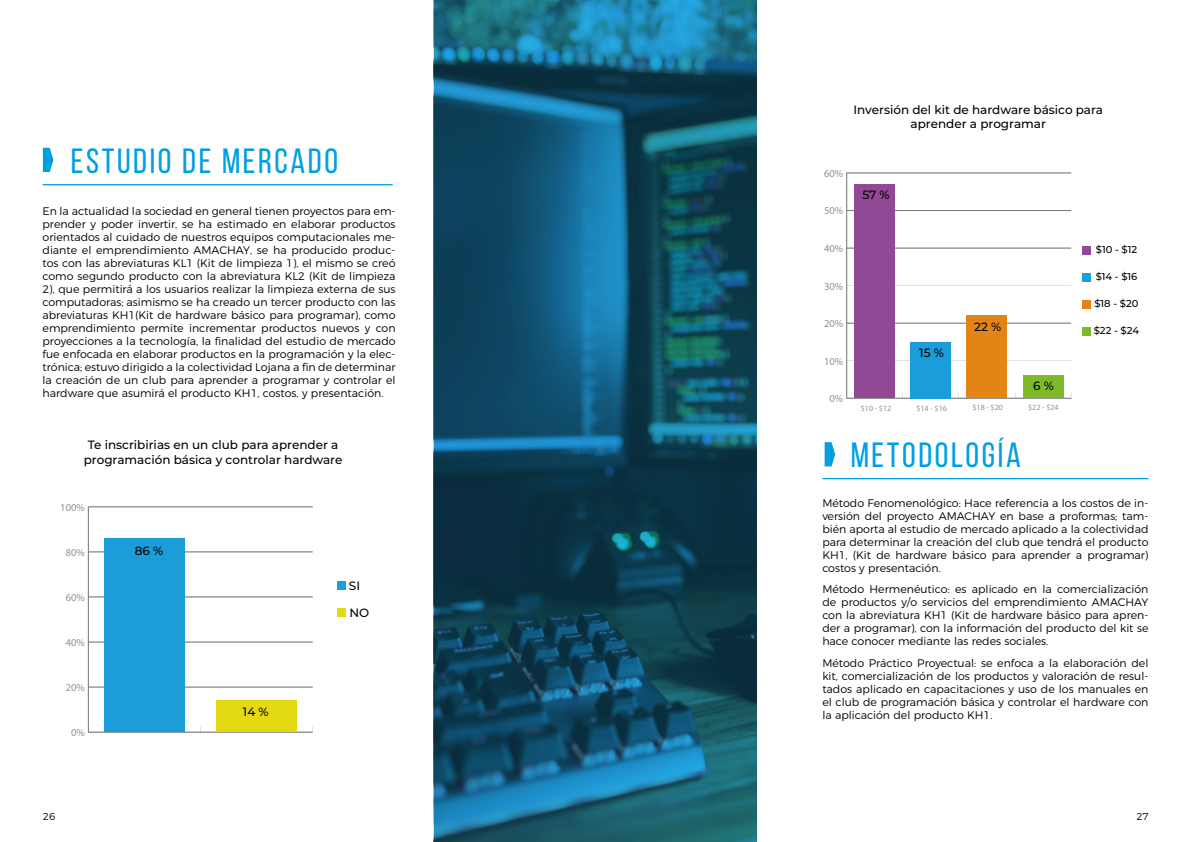
<style>
.page{position:relative;width:1191px;height:842px;background:#fff}
.page>*{position:absolute;margin:0;border:0;box-sizing:border-box;transform-origin:0 0}
.t1{font:35px "Bebas Neue";letter-spacing:.075em;color:#009fe3}
.t2{font:500 12px/14.4px "Montserrat";color:#000;text-align:center}
.t3{font:300 11px/13px "Montserrat";color:#000;text-align:justify}
.t4{font:10.5px "Myriad Pro";color:#919190}
.t5{font:500 10px "Montserrat";color:#000}
.t6{font:300 10px "Montserrat";color:#000}
.t7{font:8px "Myriad Pro";color:#919190}
</style>
<div class="page">
<svg style="left:43px;top:148px;width:10px;height:24px"></svg>
<svg style="left:824px;top:442px;width:11px;height:24px"></svg>
<svg style="left:434px;top:0;width:322px;height:842px"></svg>
<hr style="left:43px;top:184px;width:350px;height:1px;background:#009fe3">
<hr style="left:822px;top:478px;width:326px;height:1px;background:#009fe3">
<hr style="left:88px;top:507px;width:1px;height:225px;background:#787777">
<hr style="left:88px;top:732px;width:225px;height:1px;background:#787777">
<hr style="left:88px;top:687px;width:225px;height:1px;background:#787777">
<hr style="left:88px;top:642px;width:225px;height:1px;background:#787777">
<hr style="left:88px;top:597px;width:225px;height:1px;background:#787777">
<hr style="left:88px;top:552px;width:225px;height:1px;background:#787777">
<hr style="left:88px;top:507px;width:225px;height:1px;background:#787777">
<div style="left:104px;top:538px;width:81px;height:194px;background:#1b9dd9"></div>
<div style="left:216px;top:700px;width:81px;height:32px;background:#e4da14"></div>
<div style="left:337px;top:581px;width:9px;height:9px;background:#1b9dd9"></div>
<div style="left:337px;top:608px;width:9px;height:9px;background:#e4da14"></div>
<hr style="left:846px;top:173px;width:1px;height:225px;background:#787777">
<hr style="left:846px;top:398px;width:225px;height:1px;background:#787777">
<hr style="left:846px;top:323px;width:225px;height:1px;background:#787777">
<hr style="left:846px;top:248px;width:225px;height:1px;background:#787777">
<hr style="left:846px;top:210px;width:225px;height:1px;background:#787777">
<hr style="left:846px;top:173px;width:225px;height:1px;background:#787777">
<div style="left:854px;top:184px;width:41px;height:214px;background:#914895"></div>
<div style="left:910px;top:342px;width:41px;height:56px;background:#1b9dd9"></div>
<div style="left:966px;top:316px;width:41px;height:82px;background:#e38417"></div>
<div style="left:1022px;top:376px;width:41px;height:22px;background:#7eba28"></div>
<div style="left:1082px;top:246px;width:9px;height:9px;background:#914895"></div>
<div style="left:1082px;top:273px;width:9px;height:9px;background:#1b9dd9"></div>
<div style="left:1082px;top:300px;width:9px;height:9px;background:#e38417"></div>
<div style="left:1082px;top:327px;width:9px;height:9px;background:#7eba28"></div>
<h1 class="t1" style="left:71px;top:142px;width:269px">ESTUDIO DE MERCADO</h1>
<p class="t3" style="left:43px;top:203px;width:354px">En la actualidad la sociedad en general tienen proyectos para em&shy;prender y poder invertir, se ha estimado en elaborar productos orientados al cuidado de nuestros equipos computacionales me&shy;diante el emprendimiento AMACHAY, se ha producido produc&shy;tos con las abreviaturas KL1 (Kit de limpieza 1), el mismo se creó como segundo producto con la abreviatura KL2 (Kit de limpieza 2), que permitirá a los usuarios realizar la limpieza externa de sus computadoras; asimismo se ha creado un tercer producto con las abreviaturas KH1(Kit de hardware básico para programar), como emprendimiento permite incrementar productos nuevos y con proyecciones a la tecnología, la finalidad del estudio de mercado fue enfocada en elaborar productos en la programación y la elec&shy;trónica; estuvo dirigido a la colectividad Lojana a fin de determinar la creación de un club para aprender a programar y controlar el hardware que asumirá el producto KH1, costos, y presentación.</p>
<p class="t2" style="left:84px;top:437px;width:260px">Te inscribirias en un club para aprender a programación básica y controlar hardware</p>
<p class="t4" style="left:60px;top:501px;width:26px">100%</p>
<p class="t4" style="left:66px;top:546px;width:21px">80%</p>
<p class="t4" style="left:66px;top:591px;width:21px">60%</p>
<p class="t4" style="left:66px;top:636px;width:21px">40%</p>
<p class="t4" style="left:66px;top:681px;width:21px">20%</p>
<p class="t4" style="left:71px;top:726px;width:15px">0%</p>
<p class="t2" style="left:135px;top:543px;width:30px">86 %</p>
<p class="t2" style="left:243px;top:704px;width:27px">14 %</p>
<p class="t2" style="left:349px;top:578px;width:13px">SI</p>
<p class="t2" style="left:349px;top:605px;width:21px">NO</p>
<p class="t2" style="left:853px;top:102px;width:251px">Inversión del kit de hardware básico para aprender a programar</p>
<p class="t4" style="left:824px;top:167px;width:21px">60%</p>
<p class="t4" style="left:824px;top:204px;width:21px">50%</p>
<p class="t4" style="left:824px;top:242px;width:21px">40%</p>
<p class="t4" style="left:824px;top:279px;width:21px">30%</p>
<p class="t4" style="left:824px;top:317px;width:21px">20%</p>
<p class="t4" style="left:824px;top:355px;width:21px">10%</p>
<p class="t4" style="left:829px;top:392px;width:15px">0%</p>
<p class="t2" style="left:862px;top:187px;width:29px">57 %</p>
<p class="t7" style="left:860px;top:403px;width:32px">$10 - $12</p>
<p class="t2" style="left:919px;top:345px;width:26px">15 %</p>
<p class="t7" style="left:916px;top:403px;width:32px">$14 - $16</p>
<p class="t2" style="left:974px;top:319px;width:29px">22 %</p>
<p class="t7" style="left:972px;top:402px;width:32px">$18 - $20</p>
<p class="t2" style="left:1033px;top:378px;width:22px">6 %</p>
<p class="t7" style="left:1028px;top:402px;width:32px">$22 - $24</p>
<p class="t5" style="left:1096px;top:243px;width:43px">$10 - $12</p>
<p class="t5" style="left:1095px;top:270px;width:43px">$14 - $16</p>
<p class="t5" style="left:1094px;top:297px;width:46px">$18 - $20</p>
<p class="t5" style="left:1093px;top:324px;width:47px">$22 - $24</p>
<h1 class="t1" style="left:850px;top:436px;width:172px">METODOLOGÍA</h1>
<p class="t3" style="left:822px;top:495px;width:328px">Método Fenomenológico: Hace referencia a los costos de in&shy;versión del proyecto AMACHAY en base a proformas; tam&shy;bién aporta al estudio de mercado aplicado a la colectividad para determinar la creación del club que tendrá el producto KH1, (Kit de hardware básico para aprender a programar) costos y presentación.</p>
<p class="t3" style="left:822px;top:582px;width:328px">Método Hermenéutico: es aplicado en la comercialización de productos y/o servicios del emprendimiento AMACHAY con la abreviatura KH1 (Kit de hardware básico para apren&shy;der a programar), con la información del producto del kit se hace conocer mediante las redes sociales.</p>
<p class="t3" style="left:822px;top:655px;width:327px">Método Práctico Proyectual: se enfoca a la elaboración del kit, comercialización de los productos y valoración de resul&shy;tados aplicado en capacitaciones y uso de los manuales en el club de programación básica y controlar el hardware con la aplicación del producto KH1.</p>
<p class="t6" style="left:43px;top:809px;width:14px">26</p>
<p class="t6" style="left:1136px;top:809px;width:14px">27</p>
</div>
